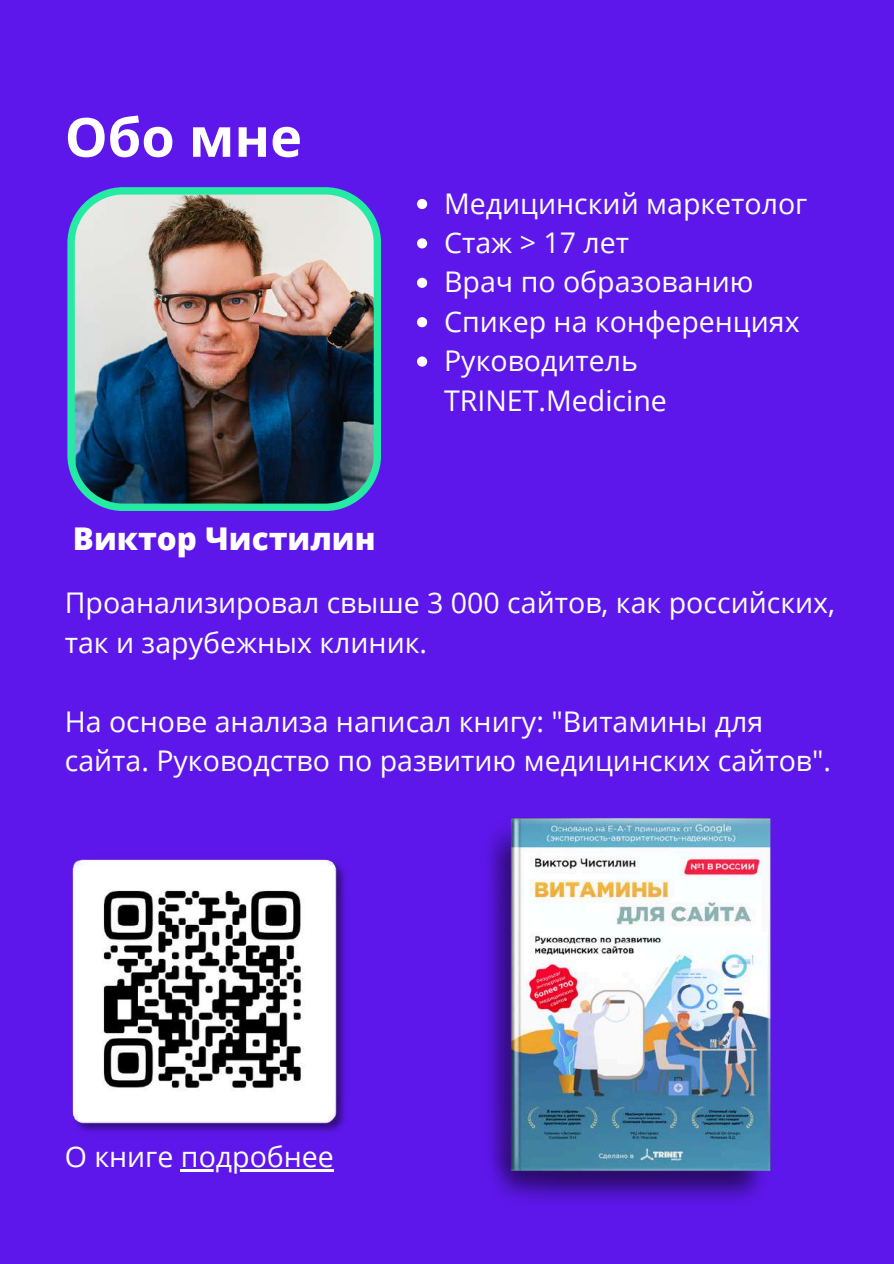
<style>
.page{position:relative;width:894px;height:1264px;background:#fff}
.page>*{position:absolute;margin:0;border:0;box-sizing:border-box;transform-origin:0 0}
.t1{font:700 54px "Open Sans";color:#fff}
.t2{font:800 31.35px "Open Sans";color:#fff}
.t3{font:28.5px/39.3px "Open Sans";color:#fff}
</style>
<div class="page">
<div style="left:0;top:0;width:893px;height:1263px;background:#5e17eb"></div>
<img style="left:67px;top:187px;width:314px;height:324px">
<svg style="left:417px;top:199px;width:10px;height:10px"></svg>
<svg style="left:417px;top:238px;width:10px;height:10px"></svg>
<svg style="left:417px;top:278px;width:10px;height:10px"></svg>
<svg style="left:417px;top:317px;width:10px;height:10px"></svg>
<svg style="left:417px;top:356px;width:10px;height:10px"></svg>
<hr style="left:181px;top:1169px;width:153px;height:2px;background:#fff">
<img style="left:72px;top:859px;width:273px;height:274px">
<img style="left:487px;top:817px;width:284px;height:385px">
<h1 class="t1" style="left:65px;top:99px;width:239px">Обо мне</h1>
<p class="t2" style="left:73px;top:516px;width:304px">Виктор Чистилин</p>
<p class="t3" style="left:444px;top:183px;width:365px">Медицинский маркетолог<br>Стаж &gt; 17 лет<br>Врач по образованию<br>Спикер на конференциях<br>Руководитель<br>TRINET.Medicine</p>
<p class="t3" style="left:65px;top:582px;width:771px">Проанализировал свыше 3 000 сайтов, как российских, так и зарубежных клиник.</p>
<p class="t3" style="left:65px;top:701px;width:767px">На основе анализа написал книгу: "Витамины для сайта. Руководство по развитию медицинских сайтов".</p>
<p class="t3" style="left:65px;top:1136px;width:270px">О книге подробнее</p>
</div>
